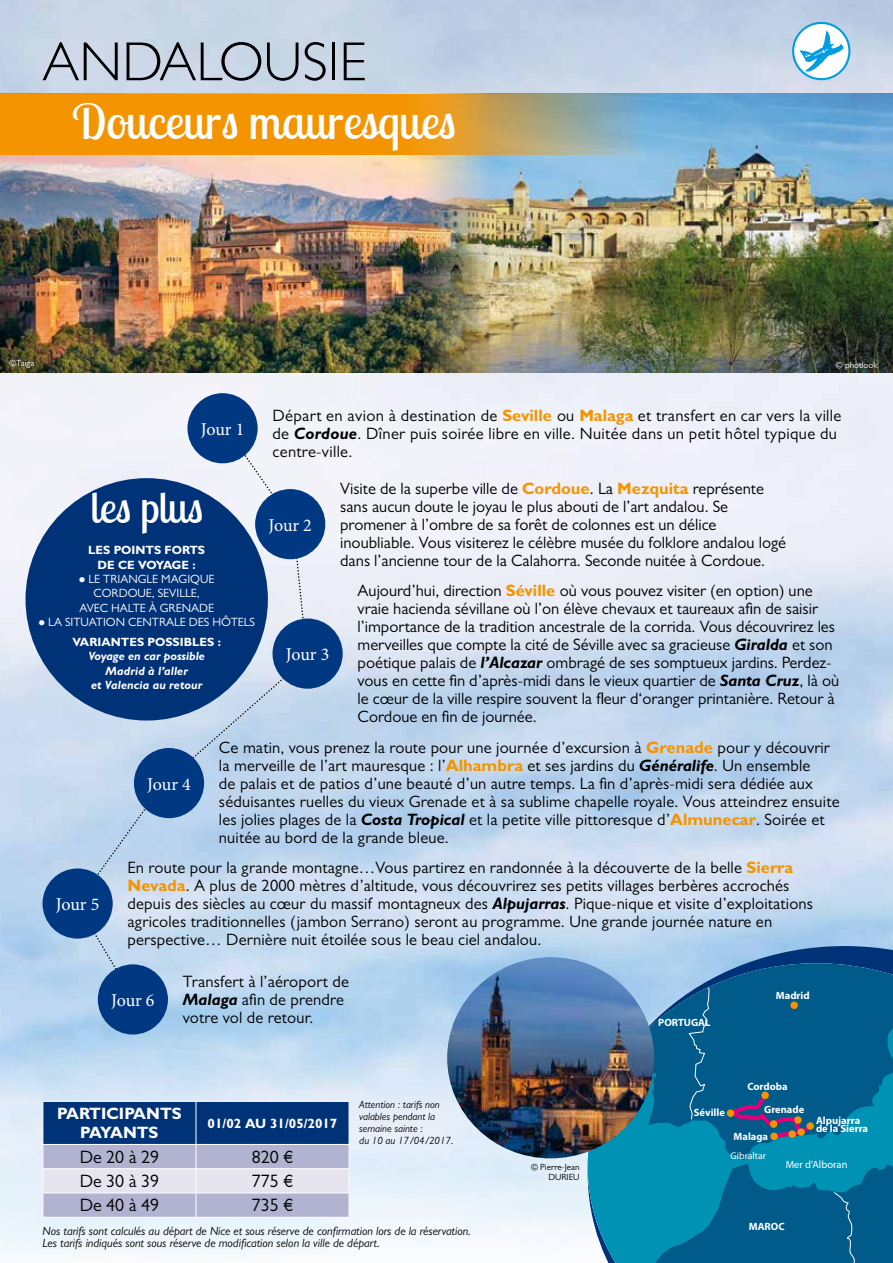
<style>
.page{position:relative;width:893px;height:1263px;background:#fff}
.page>*{position:absolute;margin:0;border:0;box-sizing:border-box;transform-origin:0 0}
.t1{font:300 55.35px "Gill Sans MT Pro";color:#000}
.t2{font:48.15px "Lobster Two";color:#fff}
.t3{font:43.35px "Lobster Two";color:#fff}
.t4{font:18px "Gill Sans MT Pro";color:#000}
.t5{font:18px "Minion Pro";letter-spacing:-.01em;color:#fff}
.t6{font:16.5px/18px "Gill Sans MT Pro";letter-spacing:.01em;color:#000}
.t7{font:700 16.5px/19.8px "Gill Sans MT Pro";color:#fff;text-align:center}
.t8{font:700 13.5px "Gill Sans MT Pro";color:#fff}
.t9{font:italic 12px/12px "Gill Sans MT Pro";color:#000}
.t10{font:12px/14.4px "Gill Sans MT Pro";color:#fff}
.t11{font:italic 700 12px/14.4px "Gill Sans MT Pro";letter-spacing:.01em;color:#fff;text-align:center}
.t12{font:700 12px/14.4px "Gill Sans MT Pro";color:#fff;text-align:center}
.t13{font:italic 10.5px/12px "Gill Sans MT Pro";color:#000}
.t14{font:700 10.5px/8.1px "Myriad Pro";color:#fff}
.t15{font:10.5px "Myriad Pro";color:#fff}
.t16{font:9.75px "Myriad Pro";color:#fff}
.t17{font:9px/10.8px "Gill Sans MT Pro";color:#000;text-align:right}
.t18{font:9px "Gill Sans MT Pro";color:#fff}
.s1{font-weight:700;color:#f39400}
.s2{font-weight:700;font-style:italic}
</style>
<div class="page">
<img style="left:0;top:0;width:893px;height:1254px">
<svg style="left:588px;top:946px;width:305px;height:17px;background:#6791bf"></svg>
<svg style="left:76px;top:427px;width:232px;height:573px;background:#cbddf0"></svg>
<img style="left:489px;top:94px;width:404px;height:278px">
<div style="left:187px;top:393px;width:71px;height:70px;background:#003882;border-radius:50%"></div>
<div style="left:255px;top:489px;width:70px;height:70px;background:#003882;border-radius:50%"></div>
<div style="left:273px;top:618px;width:70px;height:71px;background:#003882;border-radius:50%"></div>
<div style="left:134px;top:748px;width:70px;height:70px;background:#003882;border-radius:50%"></div>
<div style="left:43px;top:868px;width:70px;height:71px;background:#003882;border-radius:50%"></div>
<div style="left:98px;top:964px;width:70px;height:70px;background:#003882;border-radius:50%"></div>
<img style="left:0;top:154px;width:489px;height:218px">
<svg style="left:0;top:94px;width:642px;height:60px;background:#dd9927"></svg>
<div style="left:26px;top:478px;width:242px;height:242px;background:#003278;border-radius:50%"></div>
<svg style="left:588px;top:1158px;width:49px;height:105px;background:#1c99b9"></svg>
<svg style="left:637px;top:963px;width:256px;height:300px;background:#076b97"></svg>
<div style="left:806px;top:1122px;width:8px;height:8px;background:#f29405;border-radius:50%"></div>
<div style="left:770px;top:1132px;width:8px;height:8px;background:#f29405;border-radius:50%"></div>
<div style="left:797px;top:1128px;width:8px;height:8px;background:#f29405;border-radius:50%"></div>
<div style="left:788px;top:1130px;width:8px;height:8px;background:#f29405;border-radius:50%"></div>
<div style="left:727px;top:1109px;width:7px;height:8px;background:#f29405;border-radius:50%"></div>
<div style="left:770px;top:1120px;width:7px;height:8px;background:#f29405;border-radius:50%"></div>
<div style="left:794px;top:1116px;width:8px;height:8px;background:#f29405;border-radius:50%"></div>
<div style="left:790px;top:1001px;width:8px;height:8px;background:#f29405;border-radius:50%"></div>
<div style="left:761px;top:1091px;width:8px;height:8px;background:#f29405;border-radius:50%"></div>
<img style="left:447px;top:957px;width:207px;height:201px">
<svg style="left:793px;top:23px;width:56px;height:56px"></svg>
<img style="left:799px;top:28px;width:44px;height:44px">
<div style="left:792px;top:22px;width:58px;height:58px;border:2px solid #009ee0;border-radius:50%"></div>
<svg style="left:43px;top:1101px;width:307px;height:116px;background:#7f91b9"></svg>
<hr style="left:43px;top:1217px;width:153px;height:1px;background:#fff">
<hr style="left:196px;top:1217px;width:153px;height:1px;background:#fff">
<h1 class="t1" style="left:42px;top:28px;width:326px">ANDALOUSIE</h1>
<h2 class="t2" style="left:72px;top:90px;width:385px">Douceurs mauresques</h2>
<p class="t18" style="left:9px;top:357px;width:27px">©Taiga</p>
<p class="t18" style="left:836px;top:360px;width:43px">© photlook</p>
<p class="t5" style="left:201px;top:417px;width:45px">Jour 1</p>
<h3 class="t3" style="left:90px;top:479px;width:114px">les plus</h3>
<p class="t12" style="left:88px;top:543px;width:119px">Les points forts de ce voyage :</p>
<p class="t10" style="left:94px;top:572px;width:102px;text-indent:-15px">● Letriangle magique<br>Co rdoue</p>
<p class="t10" style="left:152px;top:586px;width:18px">, Seville</p>
<p class="t10" style="left:197px;top:586px;width:4px">,</p>
<p class="t10" style="left:79px;top:600px;width:9px">avec</p>
<p class="t10" style="left:111px;top:600px;width:17px">halte</p>
<p class="t10" style="left:149px;top:600px;width:36px">à Grenade</p>
<p class="t10" style="left:39px;top:615px;width:35px">● La situation</p>
<p class="t10" style="left:128px;top:615px;width:9px">cent</p>
<p class="t10" style="left:159px;top:615px;width:15px">rale</p>
<p class="t10" style="left:189px;top:615px;width:8px">des</p>
<p class="t10" style="left:212px;top:615px;width:26px">hôtels</p>
<p class="t12" style="left:72px;top:634px;width:150px">Variantes possibles :</p>
<p class="t11" style="left:89px;top:649px;width:118px">Voyage en car possible<br>Madrid à l’aller<br>et Valencia au retour</p>
<p class="t6" style="left:273px;top:407px;width:570px">Départ en avion à destination de <span class="s1">Seville</span> ou <span class="s1">Malaga</span> et transfert en car vers la ville de <span class="s2">Cordoue</span>. Dîner puis soirée libre en ville. Nuitée dans un petit hôtel typique du centre-ville.</p>
<p class="t5" style="left:268px;top:513px;width:45px">Jour 2</p>
<p class="t5" style="left:286px;top:642px;width:45px">Jour 3</p>
<p class="t6" style="left:340px;top:479px;width:447px">Visite de la superbe ville de <span class="s1">Cordoue</span>. La <span class="s1">Mezquita</span> représente sans aucun doute le joyau le plus abouti de l’art andalou. Se promener à l’ombre de sa forêt de colonnes est un délice inoubliable. Vous visiterez le célèbre musée du folklore andalou logé dans l’ancienne tour de la Calahorra. Seconde nuitée à Cordoue.</p>
<p class="t6" style="left:358px;top:581px;width:483px">Aujourd’hui, direction <span class="s1">Séville</span> où vous pouvez visiter (en option) une vraie hacienda sévillane où l’on élève chevaux et taureaux afin de saisir l’importance de la tradition ancestrale de la corrida. Vous découvrirez les merveilles que compte la cité de Séville avec sa gracieuse <span class="s2">Giralda</span> et son poétique palais de <span class="s2">l’Alcazar</span> ombragé de ses somptueux jardins. Perdez&shy;vous en cette fin d’après-midi dans le vieux quartier de <span class="s2">Santa Cruz</span>, là où le cœur de la ville respire souvent la fleur d‘oranger printanière. Retour à Cordoue en fin de journée.</p>
<p class="t5" style="left:56px;top:892px;width:45px">Jour 5</p>
<p class="t5" style="left:147px;top:772px;width:45px">Jour 4</p>
<p class="t6" style="left:219px;top:738px;width:622px">Ce matin, vous prenez la route pour une journée d’excursion à <span class="s1">Grenade</span> pour y découvrir la merveille de l’art mauresque : l’<span class="s1">Alhambra</span> et ses jardins du <span class="s2">Généralife</span>. Un ensemble<br>de palais et de patios d’une beauté d’un autre temps. La fin d’après-midi sera dédiée aux séduisantes ruelles du vieux Grenade et à sa sublime chapelle royale. Vous atteindrez ensuite les jolies plages de la <span class="s2">Costa Tropical</span> et la petite ville pittoresque d’<span class="s1">Almunecar</span>. Soirée et nuitée au bord de la grande bleue.</p>
<p class="t6" style="left:128px;top:858px;width:687px">En route pour la grande montagne…Vous partirez en randonnée à la découverte de la belle <span class="s1">Sierra Nevada</span>. A plus de 2000 mètres d’altitude, vous découvrirez ses petits villages berbères accrochés depuis des siècles au cœur du massif montagneux des <span class="s2">Alpujarras</span>. Pique-nique et visite d’exploitations agricoles traditionnelles (jambon Serrano) seront au programme. Une grande journée nature en perspective… Dernière nuit étoilée sous le beau ciel andalou.</p>
<p class="t5" style="left:111px;top:988px;width:45px">Jour 6</p>
<p class="t6" style="left:183px;top:972px;width:168px">Transfert à l’aéroport de<br><span class="s2">Malaga</span> afin de prendre votre vol de retour.</p>
<p class="t14" style="left:658px;top:1018px;width:54px">PORTUGAL</p>
<p class="t14" style="left:776px;top:991px;width:35px">Madrid</p>
<p class="t14" style="left:747px;top:1083px;width:42px">Cordoba</p>
<p class="t7" style="left:57px;top:1103px;width:126px">Participants payants</p>
<p class="t8" style="left:208px;top:1114px;width:131px">01/02 au 31/05/2017</p>
<p class="t4" style="left:80px;top:1146px;width:81px">De 20 à 29</p>
<p class="t4" style="left:252px;top:1146px;width:43px">820 €</p>
<p class="t4" style="left:80px;top:1170px;width:81px">De 30 à 39</p>
<p class="t4" style="left:252px;top:1170px;width:43px">775 €</p>
<p class="t4" style="left:80px;top:1194px;width:81px">De 40 à 49</p>
<p class="t4" style="left:252px;top:1194px;width:43px">735 €</p>
<p class="t13" style="left:359px;top:1098px;width:96px">Attention : tarifs non valables pendant la semaine sainte :<br>du 10 au 17/04/2017.</p>
<p class="t9" style="left:43px;top:1224px;width:430px">Nos tarifs sont calculés au départ de Nice et sous réserve de confirmation lors de la réservation.<br>Les tarifs indiqués sont sous réserve de modification selon la ville de départ.</p>
<p class="t17" style="left:531px;top:1161px;width:50px">© Pierre-Jean<br>DURIEU</p>
<p class="t14" style="left:694px;top:1108px;width:33px">Séville</p>
<p class="t14" style="left:764px;top:1106px;width:42px">Grenade</p>
<p class="t14" style="left:733px;top:1133px;width:36px">Malaga</p>
<p class="t14" style="left:816px;top:1116px;width:54px">Alpujarra de la Sierra</p>
<p class="t16" style="left:731px;top:1150px;width:37px">Gibraltar</p>
<p class="t15" style="left:786px;top:1159px;width:63px">Mer d'Alboran</p>
<p class="t14" style="left:749px;top:1223px;width:37px">MAROC</p>
</div>
